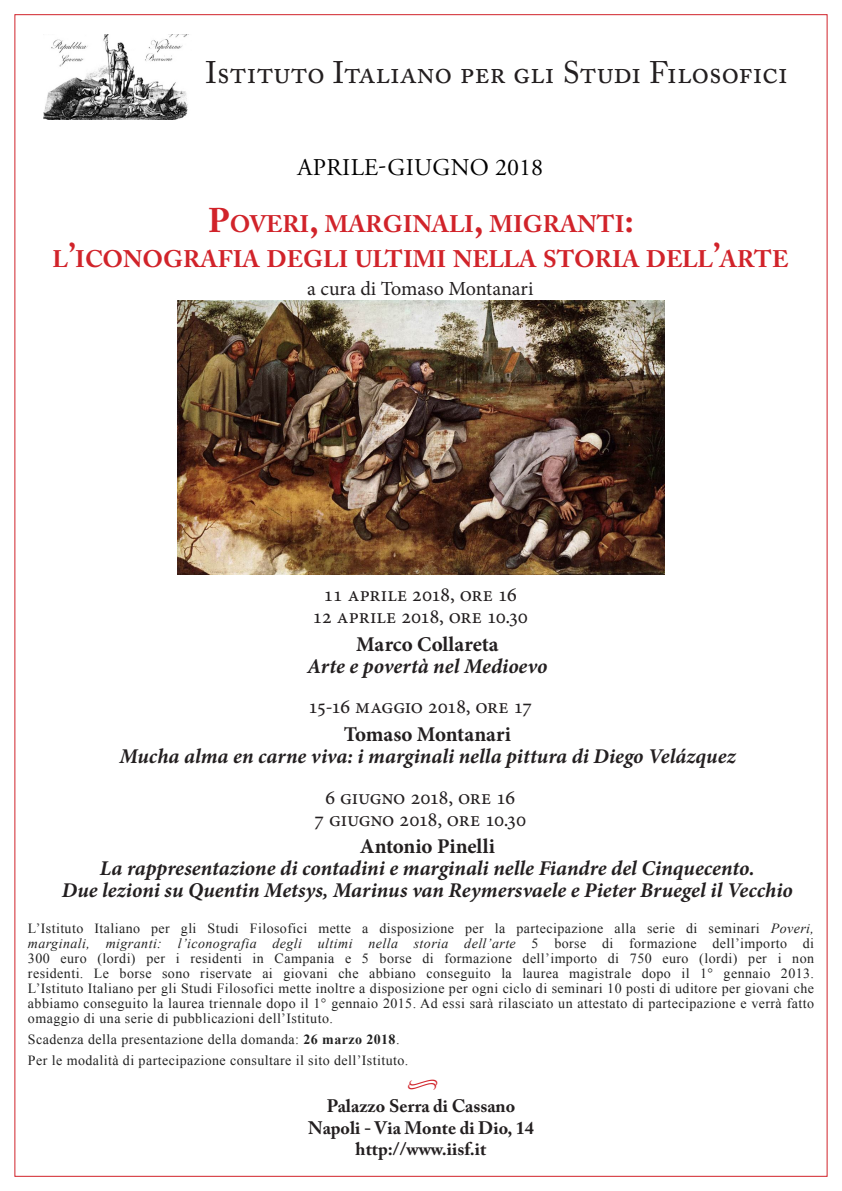
<style>
.page{position:relative;width:842px;height:1191px;background:#fff}
.page>*{position:absolute;margin:0;border:0;box-sizing:border-box;transform-origin:0 0}
.t1{font:31px "Adobe Caslon Pro";color:#231f20}
.t2{font:24px "Adobe Garamond Pro";letter-spacing:.015em;color:#000}
.t3{font:700 23.8px/35px "Adobe Caslon Pro";color:#d1232a;text-align:center}
.t4{font:italic 700 21px/22px "Minion Pro";color:#231f20;text-align:center}
.t5{font:21px/22px "Minion Pro";letter-spacing:-.02em;color:#231f20;text-align:center}
.t6{font:700 21px "Minion Pro";letter-spacing:-.005em;color:#231f20}
.t7{font:20px "Minion Pro";letter-spacing:.005em;color:#231f20}
.t8{font:20px "Minion Pro";color:#d1232a}
.t9{font:700 18px/21.6px "Adobe Caslon Pro";color:#231f20;text-align:center}
.t10{font:14px/15px "Times New Roman";letter-spacing:.03em;color:#222;text-align:justify}
.s1{font-size:34px}
.s2{font-style:italic}
.s3{font-weight:700}
</style>
<div class="page">
<img style="left:44px;top:34px;width:145px;height:86px">
<img style="left:177px;top:300px;width:488px;height:274px">
<h1 class="t1" style="left:206px;top:54px;width:584px">Istituto Italiano per gli Studi Filosofici</h1>
<h2 class="t2" style="left:298px;top:153px;width:247px">APRILE-GIUGNO 2018</h2>
<h3 class="t3" style="left:53px;top:207px;width:737px"><span class="s1">P</span>OVERI<span class="s1">,</span> MARGINALI<span class="s1">,</span> MIGRANTI<span class="s1">:<br></span>L<span class="s1">’</span>ICONOGRAFIA DEGLI ULTIMI NELLA STORIA DELL<span class="s1">’</span>ARTE</h3>
<h3 class="t7" style="left:307px;top:275px;width:228px">a cura di Tomaso Montanari</h3>
<h3 class="t5" style="left:312px;top:583px;width:217px">11 aprile 2018, ore 16<br>12 aprile 2018, ore 10.30</h3>
<h3 class="t6" style="left:356px;top:629px;width:144px">Marco Collareta</h3>
<h3 class="t4" style="left:307px;top:654px;width:242px">Arte e povertà nel Medioevo</h3>
<h3 class="t5" style="left:308px;top:695px;width:225px">15-16 maggio 2018, ore 17</h3>
<h3 class="t6" style="left:344px;top:719px;width:169px">Tomaso Montanari</h3>
<h3 class="t4" style="left:119px;top:745px;width:617px">Mucha alma en carne viva: i marginali nella pittura di Diego Velázquez</h3>
<h3 class="t5" style="left:314px;top:786px;width:214px">6 giugno 2018, ore 16<br>7 giugno 2018, ore 10.30</h3>
<h3 class="t6" style="left:360px;top:832px;width:137px">Antonio Pinelli</h3>
<h3 class="t4" style="left:62px;top:857px;width:732px">La rappresentazione di contadini e marginali nelle Fiandre del Cinquecento.<br>Due lezioni su Quentin Metsys, Marinus van Reymersvaele e Pieter Bruegel il Vecchio</h3>
<p class="t10" style="left:28px;top:920px;width:788px">L’Istituto Italiano per gli Studi Filosofici mette a disposizione per la partecipazione alla serie di seminari <span class="s2">Poveri, marginali, migranti: l’iconografia degli ultimi nella storia dell’arte</span> 5 borse di formazione dell’importo di 300 euro (lordi) per i residenti in Campania e 5 borse di formazione dell’importo di 750 euro (lordi) per i non residenti. Le borse sono riservate ai giovani che abbiano conseguito la laurea magistrale dopo il 1° gennaio 2013.<br>L’Istituto Italiano per gli Studi Filosofici mette inoltre a disposizione per ogni ciclo di seminari 10 posti di uditore per giovani che abbiamo conseguito la laurea triennale dopo il 1° gennaio 2015. Ad essi sarà rilasciato un attestato di partecipazione e verrà fatto omaggio di una serie di pubblicazioni dell’Istituto.</p>
<p class="t10" style="left:28px;top:1028px;width:382px;line-height:21px">Scadenza della presentazione della domanda: <span class="s3">26 marzo 2018</span>.<br>Per le modalità di partecipazione consultare il sito dell’Istituto.</p>
<h3 class="t8" style="left:407px;top:1068px;width:33px">•</h3>
<p class="t9" style="left:308px;top:1095px;width:227px">Palazzo Serra di Cassano<br>Napoli - Via Monte di Dio, 14 http://www.iisf.it</p>
</div>
